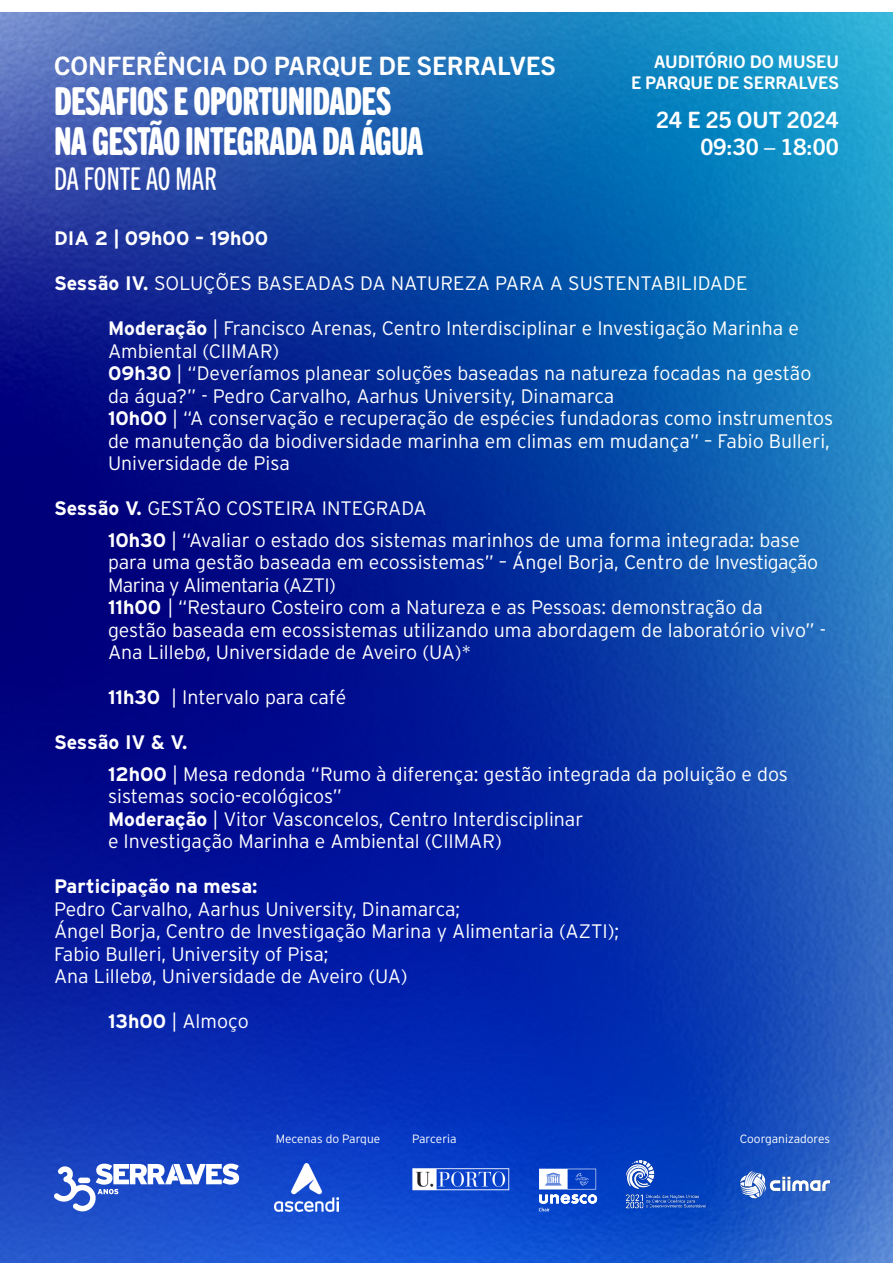
<style>
.page{position:relative;width:893px;height:1263px;background:#fff}
.page>*{position:absolute;margin:0;border:0;box-sizing:border-box;transform-origin:0 0}
.t1{font:38.7px/40.3px "Trade Gothic Next SR Pro Hv Cm";letter-spacing:-.02em;color:#fff}
.t2{font:31.5px "Trade Gothic Next SR Pro Cm";color:#fff}
.t3{font:700 25.5px "Trade Gothic Next SR Pro";color:#fff}
.t4{font:700 22.65px/27.2px "Trade Gothic Next SR Pro";color:#fff;text-align:right}
.t5{font:300 19.5px/22.5px "Interstate";color:#fff}
.t6{font:700 19.5px "Interstate";color:#fff}
.t7{font:700 17.55px/21px "Trade Gothic Next SR Pro";color:#fff;text-align:right}
.t8{font:300 12px "Interstate";color:#fff}
.s1{font-weight:800}
.s2{font-weight:700}
</style>
<div class="page">
<img style="left:0;top:12px;width:893px;height:1251px">
<svg style="left:54px;top:1164px;width:185px;height:47px"></svg>
<svg style="left:539px;top:1169px;width:58px;height:42px"></svg>
<img style="left:400px;top:1157px;width:121px;height:43px">
<img style="left:621px;top:1153px;width:88px;height:62px">
<img style="left:274px;top:1164px;width:64px;height:58px">
<img style="left:734px;top:1165px;width:102px;height:39px">
<h3 class="t3" style="left:54px;top:48px;width:503px">CONFERÊNCIA DO PARQUE DE SERRALVES</h3>
<h1 class="t1" style="left:54px;top:79px;width:371px">DESAFIOS E OPORTUNIDADES<br>NA GESTÃO INTEGRADA DA ÁGUA</h1>
<h2 class="t2" style="left:54px;top:157px;width:164px">DA FONTE AO MAR</h2>
<p class="t7" style="left:631px;top:50px;width:209px">AUDITÓRIO DO MUSEU<br>E PARQUE DE SERRALVES</p>
<p class="t4" style="left:656px;top:105px;width:184px">24 E 25 OUT 2024<br>09:30 <span class="s1">–</span> 18:00</p>
<p class="t6" style="left:54px;top:227px;width:216px">DIA 2 | 09h00 – 19h00</p>
<p class="t5" style="left:54px;top:272px;width:695px"><span class="s2">Sessão IV.</span> SOLUÇÕES BASEADAS DA NATUREZA PARA A SUSTENTABILIDADE</p>
<p class="t5" style="left:108px;top:317px;width:727px"><span class="s2">Moderação</span> | Francisco Arenas, Centro Interdisciplinar e Investigação Marinha e Ambiental (CIIMAR)<br><span class="s2">09h30</span> | “Deveríamos planear soluções baseadas na natureza focadas na gestão da água?” - Pedro Carvalho, Aarhus University, Dinamarca<br><span class="s2">10h00</span> | “A conservação e recuperação de espécies fundadoras como instrumentos de manutenção da biodiversidade marinha em climas em mudança” – Fabio Bulleri, Universidade de Pisa</p>
<p class="t5" style="left:108px;top:492px;width:693px;line-height:31.5px;text-indent:-54px"><span class="s2">Sessão V.</span> GESTÃO COSTEIRA INTEGRADA<br><span class="s2">10h30</span> | “Avaliar o estado dos sistemas marinhos de uma forma integrada: base</p>
<p class="t5" style="left:108px;top:551px;width:719px">para uma gestão baseada em ecossistemas” – Ángel Borja, Centro de Investigação Marina y Alimentaria (AZTI)<br><span class="s2">11h00</span> | “Restauro Costeiro com a Natureza e as Pessoas: demonstração da gestão baseada em ecossistemas utilizando uma abordagem de laboratório vivo” - Ana Lillebø, Universidade de Aveiro (UA)*</p>
<p class="t5" style="left:108px;top:686px;width:240px"><span class="s2">11h30</span> | Intervalo para café</p>
<p class="t5" style="left:108px;top:726px;width:681px;line-height:31.5px;text-indent:-54px"><span class="s2">Sessão IV &amp; V.<br>12h00</span> | Mesa redonda “Rumo à diferença: gestão integrada da poluição e dos</p>
<p class="t5" style="left:108px;top:785px;width:477px">sistemas socio-ecológicos”<br><span class="s2">Moderação</span> | Vitor Vasconcelos, Centro Interdisciplinar e Investigação Marinha e Ambiental (CIIMAR)</p>
<p class="t5" style="left:54px;top:875px;width:567px"><span class="s2">Participação na mesa:<br></span>Pedro Carvalho, Aarhus University, Dinamarca;<br>Ángel Borja, Centro de Investigação Marina y Alimentaria (AZTI); Fabio Bulleri, University of Pisa;<br>Ana Lillebø, Universidade de Aveiro (UA)</p>
<p class="t5" style="left:108px;top:1010px;width:142px"><span class="s2">13h00</span> | Almoço</p>
<p class="t8" style="left:276px;top:1132px;width:106px">Mecenas do Parque</p>
<p class="t8" style="left:412px;top:1132px;width:46px">Parceria</p>
<p class="t8" style="left:740px;top:1132px;width:92px">Coorganizadores</p>
</div>
